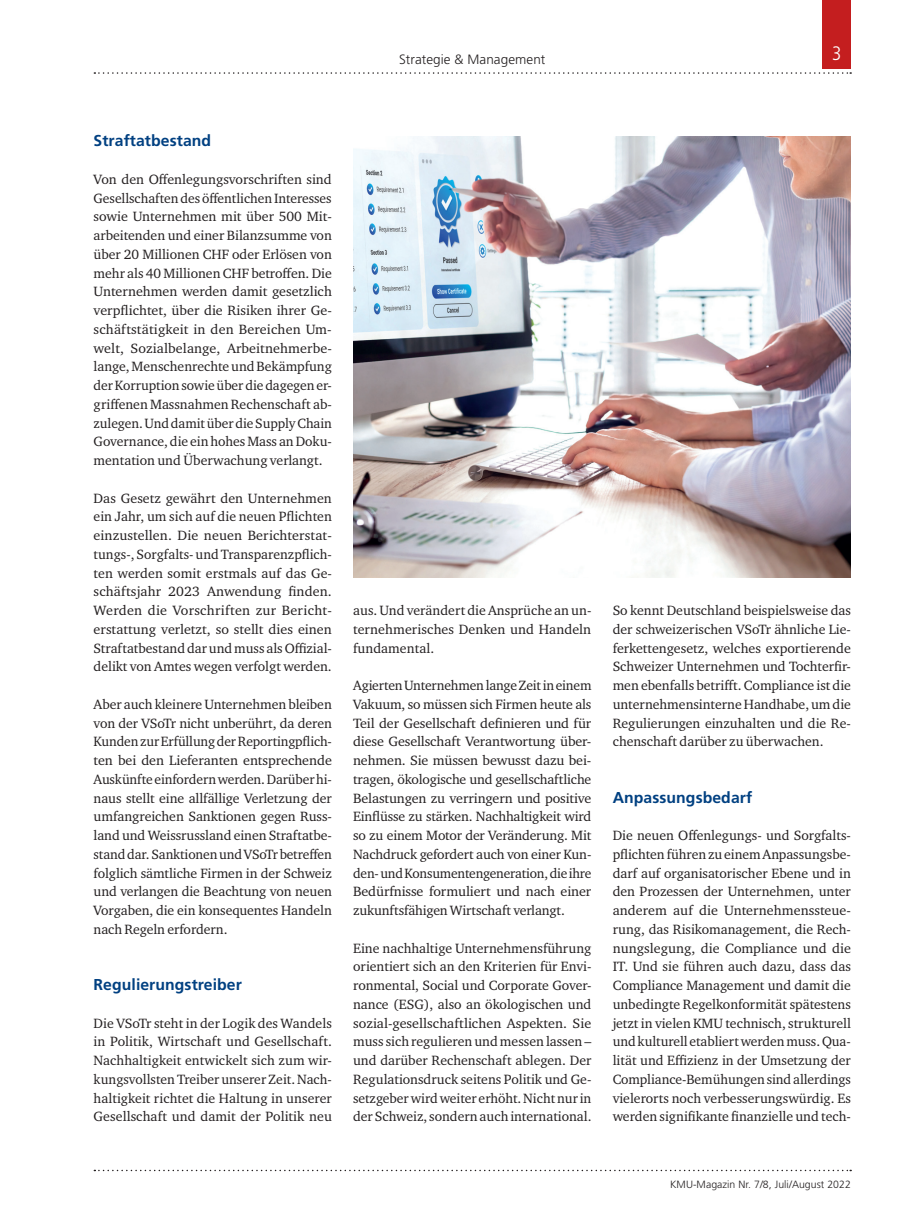
<style>
.page{position:relative;width:902px;height:1212px;background:#fff}
.page>*{position:absolute;margin:0;border:0;box-sizing:border-box;transform-origin:0 0}
.t1{font:300 condensed 19.5px "Frutiger LT Std";color:#fff}
.t2{font:700 15.75px "Frutiger LT Std";letter-spacing:.005em;color:#014081}
.t3{font:13.8px/18.8px "Charter ITC Std";color:#231f20;text-align:justify}
.t4{font:300 13.5px "Frutiger LT Std";letter-spacing:.005em;color:#231f20}
.t5{font:300 10.5px "Frutiger LT Std";letter-spacing:.005em;color:#231f20}
</style>
<div class="page">
<svg style="left:94px;top:72px;width:757px;height:2px"></svg>
<div style="left:822px;top:0;width:28px;height:68px;background:#c41e1f"></div>
<svg style="left:94px;top:1170px;width:757px;height:1px"></svg>
<img style="left:353px;top:136px;width:497px;height:441px">
<p class="t4" style="left:399px;top:51px;width:148px">Strategie &amp; Management</p>
<h1 class="t1" style="left:831px;top:42px;width:11px">3</h1>
<p class="t2" style="left:94px;top:132px;width:119px">Straftatbestand</p>
<p class="t3" style="left:94px;top:169px;width:240px">Von den Offenlegungsvorschriften sind Gesellschaften des öffentlichen Interesses sowie Unternehmen mit über 500 Mit&shy;arbeitenden und einer Bilanzsumme von über 20 Millionen CHF oder Erlösen von mehr als 40 Millionen CHF betroffen. Die Unternehmen werden damit gesetzlich verpflichtet, über die Risiken ihrer Ge&shy;schäftstätigkeit in den Bereichen Um&shy;welt, Sozialbelange, Arbeitnehmerbe&shy;lange, Menschenrechte und Bekämpfung der Korruption sowie über die dagegen er&shy;griffenen Massnahmen Rechenschaft ab&shy;zulegen. Und damit über die Supply Chain Governance, die ein hohes Mass an Doku&shy;mentation und Überwachung verlangt.</p>
<p class="t3" style="left:94px;top:488px;width:240px">Das Gesetz gewährt den Unternehmen ein Jahr, um sich auf die neuen Pflichten einzustellen. Die neuen Berichterstat&shy;tungs-, Sorgfalts- und Transparenzpflich&shy;ten werden somit erstmals auf das Ge&shy;schäftsjahr 2023 Anwendung finden.<br>Werden die Vorschriften zur Bericht&shy;erstattung verletzt, so stellt dies einen Straftatbestand dar und muss als Offizial&shy;delikt von Amtes wegen verfolgt werden.</p>
<p class="t3" style="left:94px;top:694px;width:240px">Aber auch kleinere Unternehmen bleiben von der VSoTr nicht unberührt, da deren Kunden zur Erfüllung der Reportingpflich&shy;ten bei den Lieferanten entsprechende Auskünfte einfordern werden. Darüber hi&shy;naus stellt eine allfällige Verletzung der umfangreichen Sanktionen gegen Russ&shy;land und Weissrussland einen Straftatbe&shy;stand dar. Sanktionen und VSoTr betreffen folglich sämtliche Firmen in der Schweiz und verlangen die Beachtung von neuen Vorgaben, die ein konsequentes Handeln nach Regeln erfordern.</p>
<p class="t2" style="left:94px;top:975px;width:150px">Regulierungstreiber</p>
<p class="t3" style="left:94px;top:1013px;width:240px">Die VSoTr steht in der Logik des Wandels in Politik, Wirtschaft und Gesellschaft.<br>Nachhaltigkeit entwickelt sich zum wir&shy;kungsvollsten Treiber unserer Zeit. Nach&shy;haltigkeit richtet die Haltung in unserer Gesellschaft und damit der Politik neu</p>
<p class="t3" style="left:353px;top:601px;width:240px">aus. Und verändert die Ansprüche an un&shy;ternehmerisches Denken und Handeln fundamental.</p>
<p class="t3" style="left:353px;top:676px;width:240px">Agierten Unternehmen lange Zeit in einem Vakuum, so müssen sich Firmen heute als Teil der Gesellschaft definieren und für diese Gesellschaft Verantwortung über&shy;nehmen. Sie müssen bewusst dazu bei&shy;tragen, ökologische und gesellschaftliche Belastungen zu verringern und positive Einflüsse zu stärken. Nachhaltigkeit wird so zu einem Motor der Veränderung. Mit Nachdruck gefordert auch von einer Kun&shy;den- und Konsumentengeneration, die ihre Bedürfnisse formuliert und nach einer zukunftsfähigen Wirtschaft verlangt.</p>
<p class="t3" style="left:353px;top:938px;width:240px">Eine nachhaltige Unternehmensführung orientiert sich an den Kriterien für Envi&shy;ronmental, Social und Corporate Gover&shy;nance (ESG), also an ökologischen und sozial-gesellschaftlichen Aspekten. Sie muss sich regulieren und messen lassen – und darüber Rechenschaft ablegen. Der Regulationsdruck seitens Politik und Ge&shy;setzgeber wird weiter erhöht. Nicht nur in der Schweiz, sondern auch international.</p>
<p class="t3" style="left:612px;top:601px;width:240px">So kennt Deutschland beispielsweise das der schweizerischen VSoTr ähnliche Lie&shy;ferkettengesetz, welches exportierende Schweizer Unternehmen und Tochterfir&shy;men ebenfalls betrifft. Compliance ist die unternehmensinterne Handhabe, um die Regulierungen einzuhalten und die Re&shy;chenschaft darüber zu überwachen.</p>
<p class="t2" style="left:612px;top:788px;width:141px">Anpassungsbedarf</p>
<p class="t3" style="left:612px;top:826px;width:240px">Die neuen Offenlegungs- und Sorgfalts&shy;pflichten führen zu einem Anpassungsbe&shy;darf auf organisatorischer Ebene und in den Prozessen der Unternehmen, unter anderem auf die Unternehmenssteue&shy;rung, das Risikomanagement, die Rech&shy;nungslegung, die Compliance und die IT. Und sie führen auch dazu, dass das Compliance Management und damit die unbedingte Regelkonformität spätestens jetzt in vielen KMU technisch, strukturell und kulturell etabliert werden muss. Qua&shy;lität und Effizienz in der Umsetzung der Compliance-Bemühungen sind allerdings vielerorts noch verbesserungswürdig. Es werden signifikante finanzielle und tech-</p>
<p class="t5" style="left:670px;top:1178px;width:182px">KMU-Magazin Nr. 7/8, Juli/August 2022</p>
</div>
